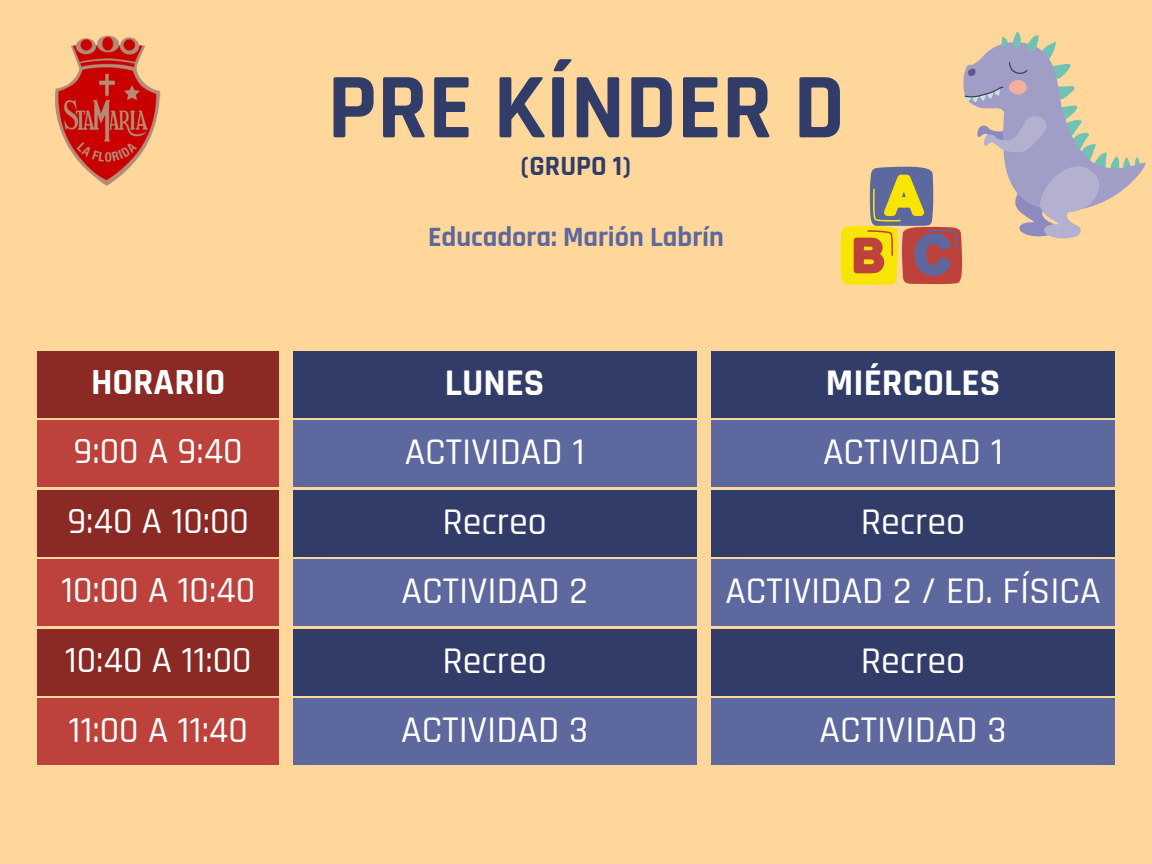
<style>
.page{position:relative;width:1152px;height:864px;background:#ffd79b}
.page>*{position:absolute;margin:0;border:0;box-sizing:border-box;transform-origin:0 0}
.t1{font:700 93.45px "Rajdhani";color:#323c69}
.t2{font:500 38.1px "Rajdhani";color:#fff}
.t3{font:700 38.1px "Rajdhani";color:#fff}
.t4{font:500 37.35px "Rajdhani";color:#fff}
.t5{font:700 37.35px "Rajdhani";color:#fff}
.t6{font:700 28.2px "Rajdhani";color:#5c689e}
.t7{font:700 28.2px "Rajdhani";color:#323c69}
</style>
<div class="page">
<div style="left:293px;top:351px;width:404px;height:66px;background:#323c69"></div>
<div style="left:37px;top:629px;width:242px;height:66px;background:#8b2a25"></div>
<div style="left:37px;top:351px;width:242px;height:66px;background:#8b2a25"></div>
<div style="left:37px;top:420px;width:242px;height:67px;background:#bd423b"></div>
<div style="left:37px;top:490px;width:242px;height:66px;background:#8b2a25"></div>
<div style="left:37px;top:559px;width:242px;height:67px;background:#bd423b"></div>
<div style="left:37px;top:699px;width:242px;height:66px;background:#bd423b"></div>
<img style="left:54px;top:35px;width:107px;height:151px">
<div style="left:711px;top:351px;width:404px;height:66px;background:#323c69"></div>
<div style="left:293px;top:420px;width:404px;height:67px;background:#5c689e"></div>
<div style="left:711px;top:420px;width:404px;height:67px;background:#5c689e"></div>
<div style="left:293px;top:490px;width:404px;height:66px;background:#323c69"></div>
<div style="left:711px;top:490px;width:404px;height:66px;background:#323c69"></div>
<div style="left:293px;top:559px;width:404px;height:67px;background:#5c689e"></div>
<div style="left:711px;top:559px;width:404px;height:67px;background:#5c689e"></div>
<div style="left:293px;top:629px;width:404px;height:66px;background:#323c69"></div>
<div style="left:711px;top:629px;width:404px;height:66px;background:#323c69"></div>
<div style="left:293px;top:699px;width:404px;height:66px;background:#5c689e"></div>
<div style="left:711px;top:699px;width:404px;height:66px;background:#5c689e"></div>
<svg style="left:841px;top:32px;width:305px;height:253px"></svg>
<p class="t1" style="left:327px;top:50px;width:519px">PRE KÍNDER D</p>
<p class="t7" style="left:521px;top:148px;width:112px">(GRUPO 1)</p>
<p class="t6" style="left:428px;top:220px;width:297px">Educadora: Marión Labrín</p>
<p class="t5" style="left:91px;top:359px;width:136px">HORARIO</p>
<p class="t3" style="left:445px;top:359px;width:101px">LUNES</p>
<p class="t3" style="left:826px;top:359px;width:176px">MIÉRCOLES</p>
<p class="t4" style="left:74px;top:429px;width:171px">9:00 A 9:40</p>
<p class="t2" style="left:405px;top:429px;width:181px">ACTIVIDAD 1</p>
<p class="t2" style="left:823px;top:429px;width:181px">ACTIVIDAD 1</p>
<p class="t4" style="left:67px;top:498px;width:183px">9:40 A 10:00</p>
<p class="t2" style="left:442px;top:498px;width:106px">Recreo</p>
<p class="t2" style="left:861px;top:498px;width:106px">Recreo</p>
<p class="t4" style="left:61px;top:568px;width:196px">10:00 A 10:40</p>
<p class="t2" style="left:402px;top:568px;width:188px">ACTIVIDAD 2</p>
<p class="t2" style="left:725px;top:568px;width:377px">ACTIVIDAD 2 / ED. FÍSICA</p>
<p class="t4" style="left:65px;top:637px;width:188px">10:40 A 11:00</p>
<p class="t2" style="left:442px;top:637px;width:106px">Recreo</p>
<p class="t2" style="left:861px;top:637px;width:106px">Recreo</p>
<p class="t4" style="left:68px;top:707px;width:181px">11:00 A 11:40</p>
<p class="t2" style="left:401px;top:707px;width:188px">ACTIVIDAD 3</p>
<p class="t2" style="left:820px;top:707px;width:188px">ACTIVIDAD 3</p>
</div>
